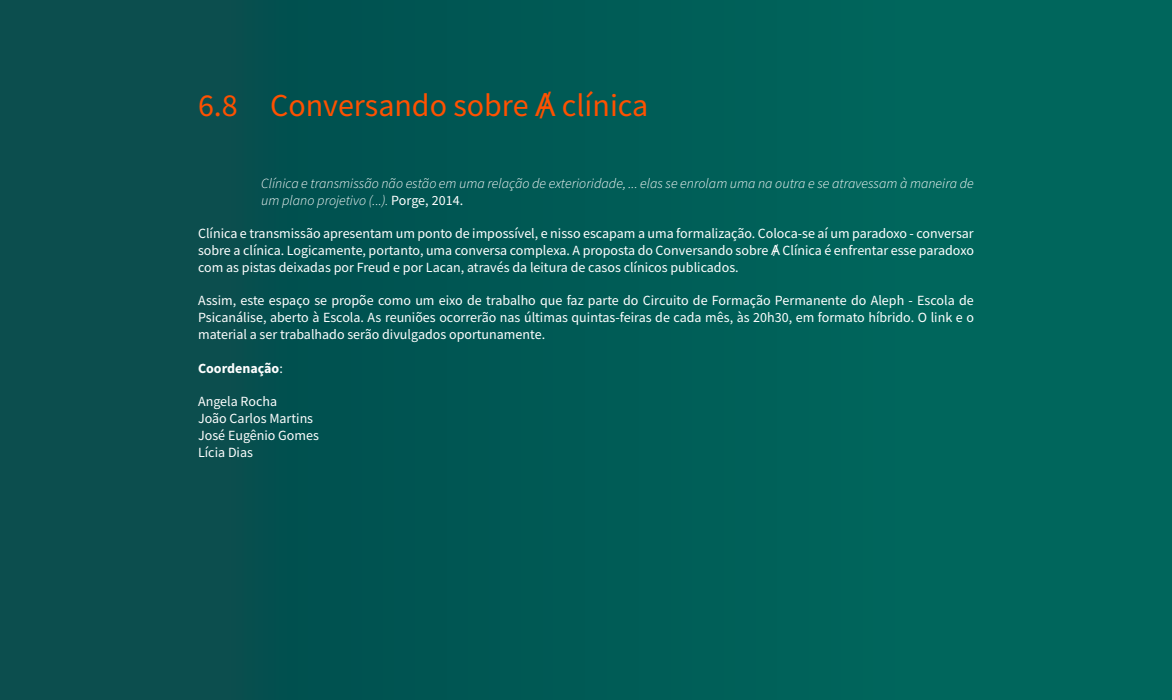
<style>
.page{position:relative;width:1172px;height:700px;background:#005a55}
.page>*{position:absolute;margin:0;border:0;box-sizing:border-box;transform-origin:0 0}
.t1{font:32px "Source Sans Pro";color:#ff5100}
.t2{font:14px/16.8px "Source Sans Pro";color:#fff;text-align:justify}
.t3{font:italic 300 14px/16.8px "Source Sans Pro";letter-spacing:.005em;color:#fff}
.t4{font:700 14px "Source Sans Pro";color:#fff}
.s1{font-weight:400;font-style:normal}
.s2{font-weight:400}
</style>
<div class="page">
<h1 class="t1" style="left:198px;top:85px;width:452px">6.8 Conversando sobre clínica</h1>
<p class="t3" style="left:261px;top:175px;width:714px">Clínica e transmissão não estão em uma relação de exterioridade, ... elas se enrolam uma na outra e se atravessam à maneira de um plano projetivo (...). <span class="s1">Porge, 2014.</span></p>
<p class="t2" style="left:198px;top:225px;width:777px">Clínica e transmissão apresentam um ponto de impossível, e nisso escapam a uma formalização. Coloca-se aí um paradoxo - conversar sobre a clínica. Logicamente, portanto, uma conversa complexa. A proposta do Conversando sobre Clínica é enfrentar esse paradoxo com as pistas deixadas por Freud e por Lacan, através da leitura de casos clínicos publicados.</p>
<p class="t2" style="left:198px;top:292px;width:777px">Assim, este espaço se propõe como um eixo de trabalho que faz parte do Circuito de Formação Permanente do Aleph - Escola de Psicanálise, aberto à Escola. As reuniões ocorrerão nas últimas quintas-feiras de cada mês, às 20h30, em formato híbrido. O link e o material a ser trabalhado serão divulgados oportunamente.</p>
<p class="t4" style="left:198px;top:358px;width:86px">Coordenação<span class="s2">:</span></p>
<p class="t2" style="left:198px;top:393px;width:122px;text-align:left">Angela Rocha<br>João Carlos Martins<br>José Eugênio Gomes<br>Lícia Dias</p>
</div>
